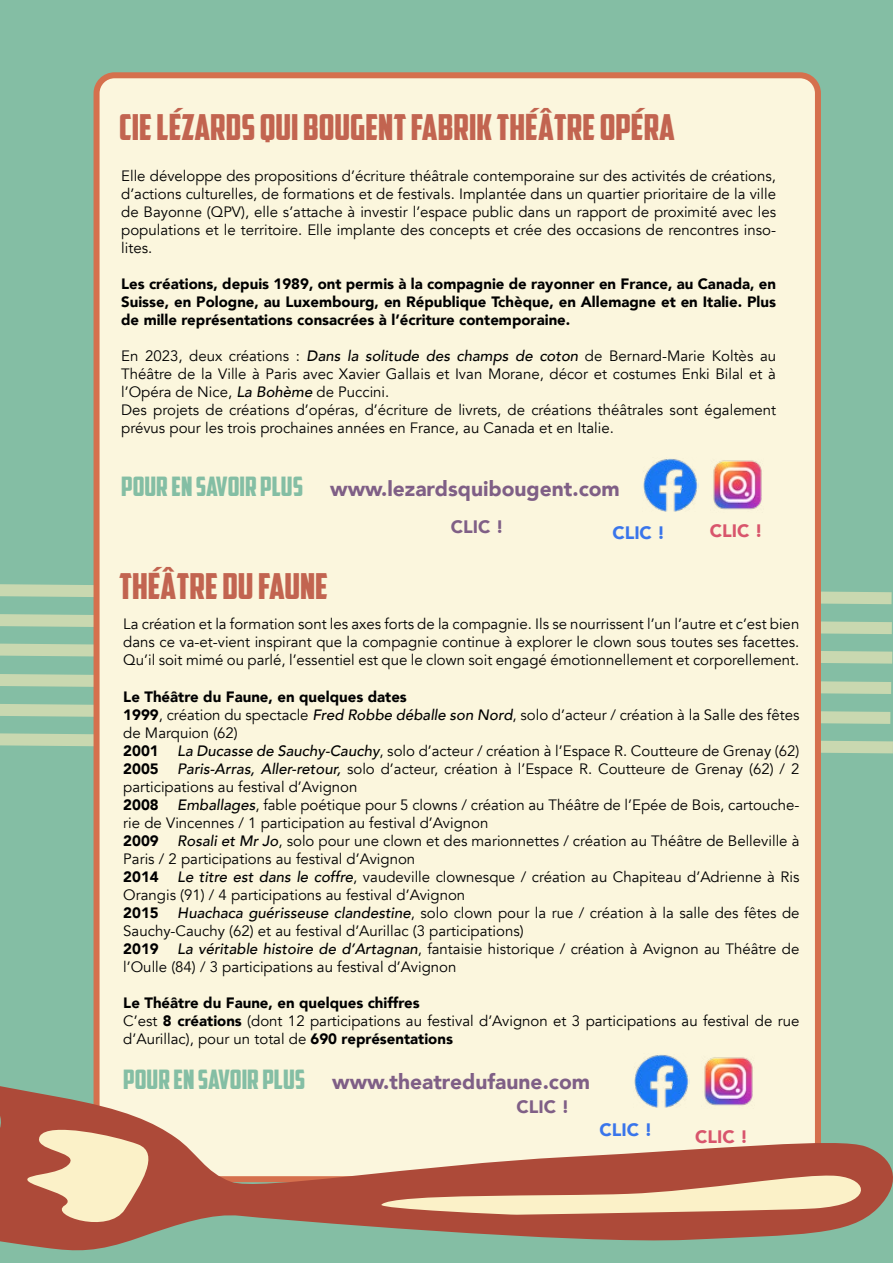
<style>
.page{position:relative;width:893px;height:1263px;background:#84bea4}
.page>*{position:absolute;margin:0;border:0;box-sizing:border-box;transform-origin:0 0}
.t1{font:36px "American Captain";color:#c26450}
.t2{font:27px "American Captain";color:#84bea4}
.t3{font:900 21px "Avenir";color:#7f5f86}
.t4{font:900 18px "Avenir";color:#7f5f86}
.t5{font:900 18px "Avenir";color:#3975eb}
.t6{font:900 18px "Avenir";color:#d8556c}
.t7{font:15px/18px "Avenir";color:#000}
.t8{font:900 15px/18px "Avenir";color:#000;text-align:justify}
.s1{font-weight:500;font-style:italic}
.s2{font-weight:900}
</style>
<div class="page">
<svg style="left:0;top:570px;width:893px;height:189px"></svg>
<div style="left:97px;top:75px;width:721px;height:1104px;background:#fbf6dd;border-radius:18px"></div>
<div style="left:94px;top:72px;width:727px;height:1110px;border:6px solid #d5704d;border-radius:18px"></div>
<svg style="left:0;top:1053px;width:893px;height:198px"></svg>
<svg style="left:377px;top:1173px;width:497px;height:42px"></svg>
<svg style="left:23px;top:1121px;width:138px;height:114px"></svg>
<img style="left:634px;top:1054px;width:55px;height:55px">
<img style="left:702px;top:1053px;width:53px;height:56px">
<img style="left:643px;top:458px;width:55px;height:54px">
<img style="left:713px;top:460px;width:49px;height:50px">
<h1 class="t1" style="left:119px;top:105px;width:557px">CIE LÉZARDS QUI BOUGENT FABRIK THÉÂTRE OPÉRA</h1>
<p class="t7" style="left:121px;top:167px;width:656px;text-align:justify">Elle développe des propositions d’écriture théâtrale contemporaine sur des activités de créations, d’actions culturelles, de formations et de festivals. Implantée dans un quartier prioritaire de la ville de Bayonne (QPV), elle s’attache à investir l’espace public dans un rapport de proximité avec les populations et le territoire. Elle implante des concepts et crée des occasions de rencontres inso&shy;lites.</p>
<p class="t8" style="left:121px;top:274px;width:656px">Les créations, depuis 1989, ont permis à la compagnie de rayonner en France, au Canada, en Suisse, en Pologne, au Luxembourg, en République Tchèque, en Allemagne et en Italie. Plus de mille représentations consacrées à l’écriture contemporaine.</p>
<p class="t7" style="left:121px;top:347px;width:656px">En 2023, deux créations : <span class="s1">Dans la solitude des champs de coton</span> de Bernard-Marie Koltès au Théâtre de la Ville à Paris avec Xavier Gallais et Ivan Morane, décor et costumes Enki Bilal et à l’Opéra de Nice, <span class="s1">La Bohème</span> de Puccini.<br>Des projets de créations d’opéras, d’écriture de livrets, de créations théâtrales sont également prévus pour les trois prochaines années en France, au Canada et en Italie.</p>
<h2 class="t2" style="left:121px;top:470px;width:183px">POUR EN SAVOIR PLUS</h2>
<h3 class="t3" style="left:330px;top:471px;width:291px">www.lezardsquibougent.com</h3>
<p class="t4" style="left:451px;top:511px;width:54px">CLIC !</p>
<p class="t5" style="left:612px;top:517px;width:54px">CLIC !</p>
<p class="t6" style="left:710px;top:515px;width:54px">CLIC !</p>
<h1 class="t1" style="left:119px;top:564px;width:211px">THÉÂTRE DU FAUNE</h1>
<p class="t7" style="left:123px;top:616px;width:678px;text-align:justify">La création et la formation sont les axes forts de la compagnie. Ils se nourrissent l’un l’autre et c’est bien dans ce va-et-vient inspirant que la compagnie continue à explorer le clown sous toutes ses facettes.<br>Qu’il soit mimé ou parlé, l’essentiel est que le clown soit engagé émotionnellement et corporellement.</p>
<p class="t7" style="left:123px;top:688px;width:678px"><span class="s2">Le Théâtre du Faune, en quelques dates<br>1999</span>, création du spectacle <span class="s1">Fred Robbe déballe son Nord</span>, solo d’acteur / création à la Salle des fêtes de Marquion (62)<br><span class="s2">2001</span> <span class="s1">La Ducasse de Sauchy-Cauchy</span>, solo d’acteur / création à l’Espace R. Coutteure de Grenay (62)<br><span class="s2">2005</span> <span class="s1">Paris-Arras, Aller-retour,</span> solo d’acteur, création à l’Espace R. Coutteure de Grenay (62) / 2 participations au festival d’Avignon<br><span class="s2">2008</span> <span class="s1">Emballages</span>, fable poétique pour 5 clowns / création au Théâtre de l’Epée de Bois, cartouche&shy;rie de Vincennes / 1 participation au festival d’Avignon<br><span class="s2">2009</span> <span class="s1">Rosali et Mr Jo</span>, solo pour une clown et des marionnettes / création au Théâtre de Belleville à Paris / 2 participations au festival d’Avignon<br><span class="s2">2014</span> <span class="s1">Le titre est dans le coffre</span>, vaudeville clownesque / création au Chapiteau d’Adrienne à Ris Orangis (91) / 4 participations au festival d’Avignon<br><span class="s2">2015</span> <span class="s1">Huachaca guérisseuse clandestine</span>, solo clown pour la rue / création à la salle des fêtes de Sauchy-Cauchy (62) et au festival d’Aurillac (3 participations)<br><span class="s2">2019</span> <span class="s1">La véritable histoire de d’Artagnan</span>, fantaisie historique / création à Avignon au Théâtre de l’Oulle (84) / 3 participations au festival d’Avignon</p>
<p class="t7" style="left:123px;top:994px;width:678px"><span class="s2">Le Théâtre du Faune, en quelques chiffres<br></span>C’est <span class="s2">8 créations</span> (dont 12 participations au festival d’Avignon et 3 participations au festival de rue d’Aurillac), pour un total de <span class="s2">690 représentations</span></p>
<h2 class="t2" style="left:123px;top:1062px;width:183px">POUR EN SAVOIR PLUS</h2>
<h3 class="t3" style="left:332px;top:1063px;width:259px">www.theatredufaune.com</h3>
<p class="t4" style="left:517px;top:1091px;width:54px">CLIC !</p>
<p class="t5" style="left:600px;top:1115px;width:54px">CLIC !</p>
<p class="t6" style="left:695px;top:1121px;width:54px">CLIC !</p>
</div>
